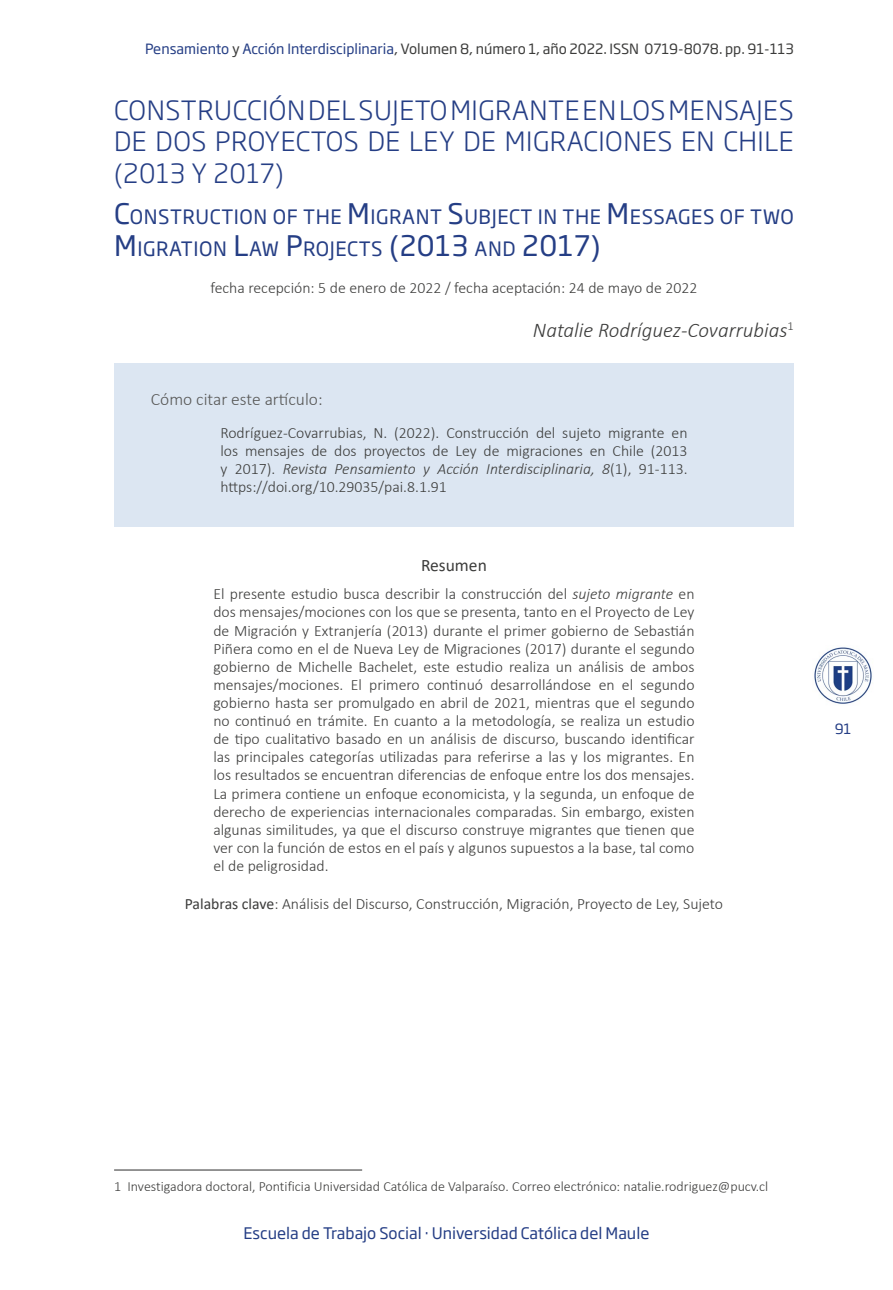
<style>
.page{position:relative;width:893px;height:1290px;background:#fff}
.page>*{position:absolute;margin:0;border:0;box-sizing:border-box;transform-origin:0 0}
.t1{font:300 26.25px/31.5px "Soho Gothic Pro";letter-spacing:.02em;color:#253e85;text-align:justify}
.t2{font:italic 300 21px "Calibri";color:#3c3c3b}
.t3{font:19.6px/31.5px "Soho Gothic Pro";letter-spacing:.03em;color:#253e85}
.t4{font:300 17.5px "Calibri";color:#575756}
.t5{font:17.5px "Calibri";color:#3c3c3b}
.t6{font:300 15.75px/18px "Calibri";color:#3c3c3b;text-align:justify}
.t7{font:15.75px "Soho Gothic Pro";color:#253e85}
.t8{font:300 14px "Calibri";color:#3c3c3b}
.t9{font:14px "Soho Gothic Pro";color:#3c3c3b}
.t10{font:14px "Soho Gothic Pro";color:#253e85}
.s1{color:#253e85}
.s2{font-size:28px}
.s3{font-style:italic}
.s4{font-weight:400}
</style>
<div class="page">
<img style="left:814px;top:647px;width:58px;height:57px">
<div style="left:114px;top:364px;width:680px;height:163px;background:#dce6f2"></div>
<hr style="left:114px;top:1169px;width:248px;height:2px;background:#878787">
<p class="t9" style="left:145px;top:38px;width:650px"><span class="s1">Pensamiento</span> y <span class="s1">Acción Interdisciplinaria</span>, Volumen 8, número 1, año 2022. ISSN 0719-8078. pp. 91-113</p>
<h1 class="t1" style="left:114px;top:93px;width:681px">CONSTRUCCIÓN DEL SUJETO MIGRANTE EN LOS MENSAJES DE DOS PROYECTOS DE LEY DE MIGRACIONES EN CHILE (2013 Y 2017)</h1>
<p class="t3" style="left:114px;top:200px;width:681px"><span class="s2">C</span>ONSTRUCTION OF THE <span class="s2">M</span>IGRANT <span class="s2">S</span>UBJECT IN THE <span class="s2">M</span>ESSAGES OF TWO<br><span class="s2">M</span>IGRATION <span class="s2">L</span>AW <span class="s2">P</span>ROJECTS <span class="s2">(2013</span> AND <span class="s2">2017)</span></p>
<p class="t6" style="left:210px;top:278px;width:488px">fecha recepción: 5 de enero de 2022 / fecha aceptación: 24 de mayo de 2022</p>
<h2 class="t2" style="left:533px;top:317px;width:262px">Natalie Rodríguez-Covarrubias<sup>1</sup></h2>
<p class="t4" style="left:151px;top:388px;width:173px">Cómo citar este artículo:</p>
<p class="t6" style="left:220px;top:423px;width:469px">Rodríguez-Covarrubias, N. (2022). Construcción del sujeto migrante en los mensajes de dos proyectos de Ley de migraciones en Chile (2013 y 2017). <span class="s3">Revista Pensamiento y Acción Interdisciplinaria, 8</span>(1), 91-113. https://doi.org/10.29035/pai.8.1.91</p>
<p class="t5" style="left:421px;top:553px;width:67px">Resumen</p>
<p class="t6" style="left:213px;top:585px;width:483px">El presente estudio busca describir la construcción del <span class="s3">sujeto migrante</span> en dos mensajes/mociones con los que se presenta, tanto en el Proyecto de Ley de Migración y Extranjería (2013) durante el primer gobierno de Sebastián Piñera como en el de Nueva Ley de Migraciones (2017) durante el segundo gobierno de Michelle Bachelet, este estudio realiza un análisis de ambos mensajes/mociones. El primero continuó desarrollándose en el segundo gobierno hasta ser promulgado en abril de 2021, mientras que el segundo no continuó en trámite. En cuanto a la metodología, se realiza un estudio de tipo cualitativo basado en un análisis de discurso, buscando identificar las principales categorías utilizadas para referirse a las y los migrantes. En los resultados se encuentran diferencias de enfoque entre los dos mensajes.<br>La primera contiene un enfoque economicista, y la segunda, un enfoque de derecho de experiencias internacionales comparadas. Sin embargo, existen algunas similitudes, ya que el discurso construye migrantes que tienen que ver con la función de estos en el país y algunos supuestos a la base, tal como el de peligrosidad.</p>
<p class="t6" style="left:185px;top:894px;width:540px"><span class="s4">Palabras clave</span>: Análisis del Discurso, Construcción, Migración, Proyecto de Ley, Sujeto</p>
<p class="t10" style="left:835px;top:717px;width:18px">91</p>
<p class="t8" style="left:114px;top:1177px;width:656px">1 Investigadora doctoral, Pontificia Universidad Católica de Valparaíso. Correo electrónico: natalie.rodriguez@pucv.cl</p>
<p class="t7" style="left:244px;top:1221px;width:407px">Escuela de Trabajo Social · Universidad Católica del Maule</p>
</div>
